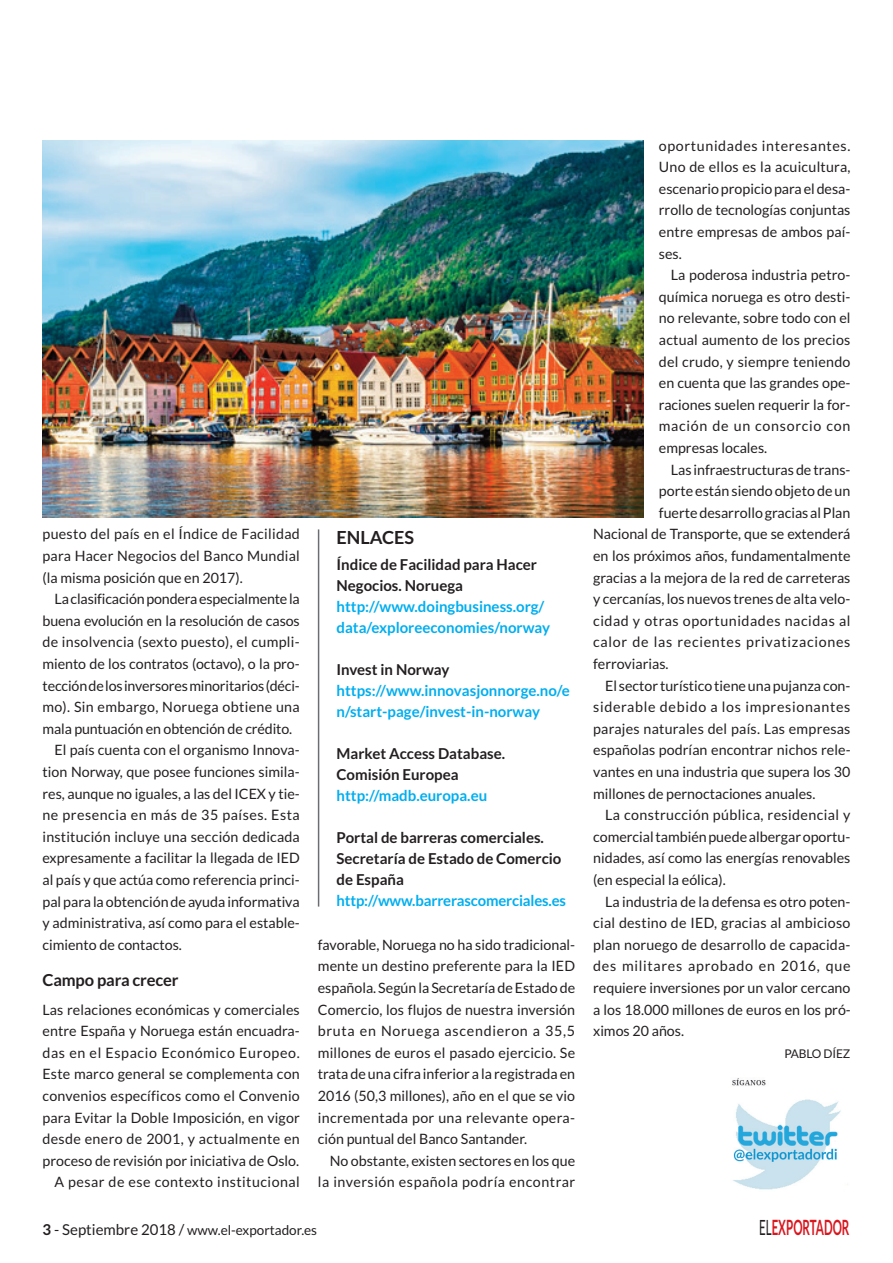
<style>
.page{position:relative;width:893px;height:1263px;background:#fff}
.page>*{position:absolute;margin:0;border:0;box-sizing:border-box;transform-origin:0 0}
.t1{font:700 21px "Lato";color:#d8171f;scale:.55 1}
.t2{font:700 18px "Lato";color:#231f20}
.t3{font:700 16.5px "Lato";letter-spacing:-.01em;color:#231f20}
.t4{font:700 15px/21px "Lato";color:#00aeef}
.t5{font:700 15px/21px "Lato";color:#231f20}
.t6{font:14.25px/21.6px "Lato";color:#231f20;text-align:right}
.t7{font:14.25px "Lato";letter-spacing:.05em;color:#231f20}
.t8{font:14.25px "Lato";letter-spacing:.02em;color:#231f20}
.t9{font:14.25px "Lato";letter-spacing:.025em;color:#231f20}
.t10{font:14.25px "Lato";letter-spacing:.035em;color:#231f20}
.t11{font:14.25px "Lato";letter-spacing:.03em;color:#231f20}
.t12{font:14.25px "Lato";letter-spacing:.04em;color:#231f20}
.t13{font:14.25px "Lato";letter-spacing:.045em;color:#231f20}
.t14{font:13.5px "Lato";color:#231f20}
.t15{font:12px "Lato";letter-spacing:-.01em;color:#231f20}
.s1{color:#231f20}
.s2{color:#00aeef}
.s3{font-weight:700;font-size:15px}
.s4{font-size:15px}
.s5{font-weight:400;color:#231f20}
</style>
<div class="page">
<hr style="left:318px;top:529px;width:1px;height:377px;background:#6c6d70">
<img style="left:732px;top:1078px;width:116px;height:112px">
<img style="left:43px;top:141px;width:601px;height:377px">
<p class="t8" style="left:43px;top:529px;width:259px">puesto del país en el Índice de Facilidad</p>
<p class="t6" style="left:43px;top:546px;width:259px">para Hacer Negocios del Banco Mundial</p>
<p class="t6" style="left:43px;top:568px;width:202px">(la misma posición que en 2017).</p>
<p class="t6" style="left:55px;top:589px;width:247px">La clasificación pondera especialmente la</p>
<p class="t6" style="left:43px;top:611px;width:259px">buena evolución en la resolución de casos</p>
<p class="t8" style="left:43px;top:637px;width:259px">de insolvencia (sexto puesto), el cumpli-</p>
<p class="t6" style="left:43px;top:654px;width:259px">miento de los contratos (octavo), o la pro-</p>
<p class="t6" style="left:43px;top:676px;width:259px">tección de los inversores minoritarios (déci-</p>
<p class="t9" style="left:43px;top:702px;width:259px">mo). Sin embargo, Noruega obtiene una</p>
<p class="t6" style="left:43px;top:719px;width:251px">mala puntuación en obtención de crédito.</p>
<p class="t6" style="left:55px;top:741px;width:247px">El país cuenta con el organismo Innova-</p>
<p class="t6" style="left:43px;top:762px;width:259px">tion Norway, que posee funciones simila-</p>
<p class="t6" style="left:43px;top:784px;width:259px">res, aunque no iguales, a las del ICEX y tie-</p>
<p class="t10" style="left:43px;top:810px;width:259px">ne presencia en más de 35 países. Esta</p>
<p class="t6" style="left:43px;top:827px;width:259px">institución incluye una sección dedicada</p>
<p class="t6" style="left:43px;top:849px;width:259px">expresamente a facilitar la llegada de IED</p>
<p class="t6" style="left:43px;top:870px;width:259px">al país y que actúa como referencia princi-</p>
<p class="t6" style="left:43px;top:892px;width:259px">pal para la obtención de ayuda informativa</p>
<p class="t6" style="left:43px;top:913px;width:259px">y administrativa, así como para el estable-</p>
<p class="t6" style="left:43px;top:935px;width:141px">cimiento de contactos.</p>
<p class="t3" style="left:43px;top:973px;width:138px">Campo para crecer</p>
<p class="t6" style="left:43px;top:1000px;width:259px">Las relaciones económicas y comerciales entre España y Noruega están encuadra&shy;das en el Espacio Económico Europeo.<br>Este marco general se complementa con convenios específicos como el Convenio para Evitar la Doble Imposición, en vigor desde enero de 2001, y actualmente en proceso de revisión por iniciativa de Oslo.<br>A pesar de ese contexto institucional</p>
<p class="t2" style="left:337px;top:531px;width:79px">ENLACES</p>
<p class="t4" style="left:337px;top:555px;width:215px"><span class="s1">Índice de Facilidad para Hacer<br>Negocios. Noruega </span>http://www.doingbusiness.org/ data/exploreeconomies/norway</p>
<p class="t4" style="left:337px;top:660px;width:235px"><span class="s1">Invest in Norway </span>https://www.innovasjonnorge.no/e n/start-page/invest-in-norway</p>
<p class="t5" style="left:337px;top:744px;width:170px">Market Access Database.<br>Comisión Europea <span class="s2">http://madb.europa.eu</span></p>
<p class="t5" style="left:337px;top:828px;width:231px">Portal de barreras comerciales.<br>Secretaría de Estado de Comercio de España <span class="s2">http://www.barrerascomerciales.es</span></p>
<p class="t6" style="left:318px;top:935px;width:259px">favorable, Noruega no ha sido tradicional-</p>
<p class="t6" style="left:318px;top:957px;width:259px">mente un destino preferente para la IED</p>
<p class="t6" style="left:318px;top:978px;width:259px">española. Según la Secretaría de Estado de</p>
<p class="t6" style="left:318px;top:1000px;width:259px">Comercio, los flujos de nuestra inversión</p>
<p class="t7" style="left:318px;top:1026px;width:259px">bruta en Noruega ascendieron a 35,5</p>
<p class="t6" style="left:318px;top:1043px;width:259px">millones de euros el pasado ejercicio. Se</p>
<p class="t6" style="left:318px;top:1065px;width:259px">trata de una cifra inferior a la registrada en</p>
<p class="t6" style="left:318px;top:1086px;width:259px">2016 (50,3 millones), año en el que se vio</p>
<p class="t9" style="left:318px;top:1112px;width:259px">incrementada por una relevante opera-</p>
<p class="t6" style="left:318px;top:1129px;width:211px">ción puntual del Banco Santander.</p>
<p class="t6" style="left:330px;top:1151px;width:247px">No obstante, existen sectores en los que</p>
<p class="t10" style="left:318px;top:1177px;width:259px">la inversión española podría encontrar</p>
<p class="t13" style="left:659px;top:140px;width:193px">oportunidades interesantes.</p>
<p class="t6" style="left:659px;top:157px;width:193px">Uno de ellos es la acuicultura,</p>
<p class="t6" style="left:659px;top:179px;width:193px">escenario propicio para el desa -</p>
<p class="t6" style="left:659px;top:201px;width:193px">rrollo de tecnologías conjuntas</p>
<p class="t6" style="left:659px;top:222px;width:193px">entre empresas de ambos paí-</p>
<p class="t6" style="left:659px;top:244px;width:24px">ses.</p>
<p class="t6" style="left:671px;top:265px;width:181px">La poderosa industria petro-</p>
<p class="t6" style="left:659px;top:287px;width:193px">química noruega es otro desti-</p>
<p class="t6" style="left:659px;top:309px;width:193px">no relevante, sobre todo con el</p>
<p class="t6" style="left:659px;top:330px;width:193px">actual aumento de los precios</p>
<p class="t6" style="left:659px;top:352px;width:193px">del crudo, y siempre teniendo</p>
<p class="t6" style="left:659px;top:373px;width:193px">en cuenta que las grandes ope-</p>
<p class="t6" style="left:659px;top:395px;width:193px">raciones suelen requerir la for-</p>
<p class="t7" style="left:659px;top:421px;width:193px">mación de un consorcio con</p>
<p class="t6" style="left:659px;top:438px;width:110px">empresas locales.</p>
<p class="t6" style="left:671px;top:460px;width:181px">Las infraestructuras de trans-</p>
<p class="t6" style="left:659px;top:481px;width:193px">porte están siendo objeto de un</p>
<p class="t6" style="left:659px;top:503px;width:193px">fuerte desarrollo gracias al Plan</p>
<p class="t6" style="left:593px;top:525px;width:259px">Nacional de Transporte, que se extenderá</p>
<p class="t6" style="left:593px;top:546px;width:259px">en los próximos años, fundamentalmente</p>
<p class="t6" style="left:593px;top:568px;width:259px">gracias a la mejora de la red de carreteras</p>
<p class="t6" style="left:593px;top:589px;width:259px">y cercanías, los nuevos trenes de alta velo-</p>
<p class="t12" style="left:593px;top:615px;width:259px">cidad y otras oportunidades nacidas al</p>
<p class="t7" style="left:593px;top:637px;width:259px">calor de las recientes privatizaciones</p>
<p class="t6" style="left:593px;top:654px;width:77px">ferroviarias.</p>
<p class="t6" style="left:605px;top:676px;width:247px">El sector turístico tiene una pujanza con-</p>
<p class="t7" style="left:593px;top:702px;width:259px">siderable debido a los impresionantes</p>
<p class="t6" style="left:593px;top:719px;width:259px">parajes naturales del país. Las empresas</p>
<p class="t6" style="left:593px;top:741px;width:259px">españolas podrían encontrar nichos rele-</p>
<p class="t6" style="left:593px;top:762px;width:259px">vantes en una industria que supera los 30</p>
<p class="t6" style="left:593px;top:784px;width:224px">millones de pernoctaciones anuales.</p>
<p class="t11" style="left:605px;top:810px;width:247px">La construcción pública, residencial y</p>
<p class="t6" style="left:593px;top:827px;width:259px">comercial también puede albergar oportu-</p>
<p class="t6" style="left:593px;top:849px;width:259px">nidades, así como las energías renovables</p>
<p class="t6" style="left:593px;top:870px;width:134px">(en especial la eólica).</p>
<p class="t6" style="left:605px;top:892px;width:247px">La industria de la defensa es otro poten-</p>
<p class="t8" style="left:593px;top:918px;width:259px">cial destino de IED, gracias al ambicioso</p>
<p class="t6" style="left:593px;top:935px;width:259px">plan noruego de desarrollo de capacida-</p>
<p class="t7" style="left:593px;top:961px;width:259px">des militares aprobado en 2016, que</p>
<p class="t6" style="left:593px;top:978px;width:259px">requiere inversiones por un valor cercano</p>
<p class="t6" style="left:593px;top:1000px;width:259px">a los 18.000 millones de euros en los pró-</p>
<p class="t6" style="left:593px;top:1021px;width:92px">ximos 20 años.</p>
<p class="t15" style="left:784px;top:1049px;width:68px">PABLO DÍEZ</p>
<p class="t14" style="left:43px;top:1225px;width:276px"><span class="s3">3</span> <span class="s4">- Septiembre 2018 /</span> www.el-exportador.es</p>
<p class="t1" style="left:759px;top:1220px;width:166px"><span class="s5">EL</span>EXPORTADOR</p>
</div>
